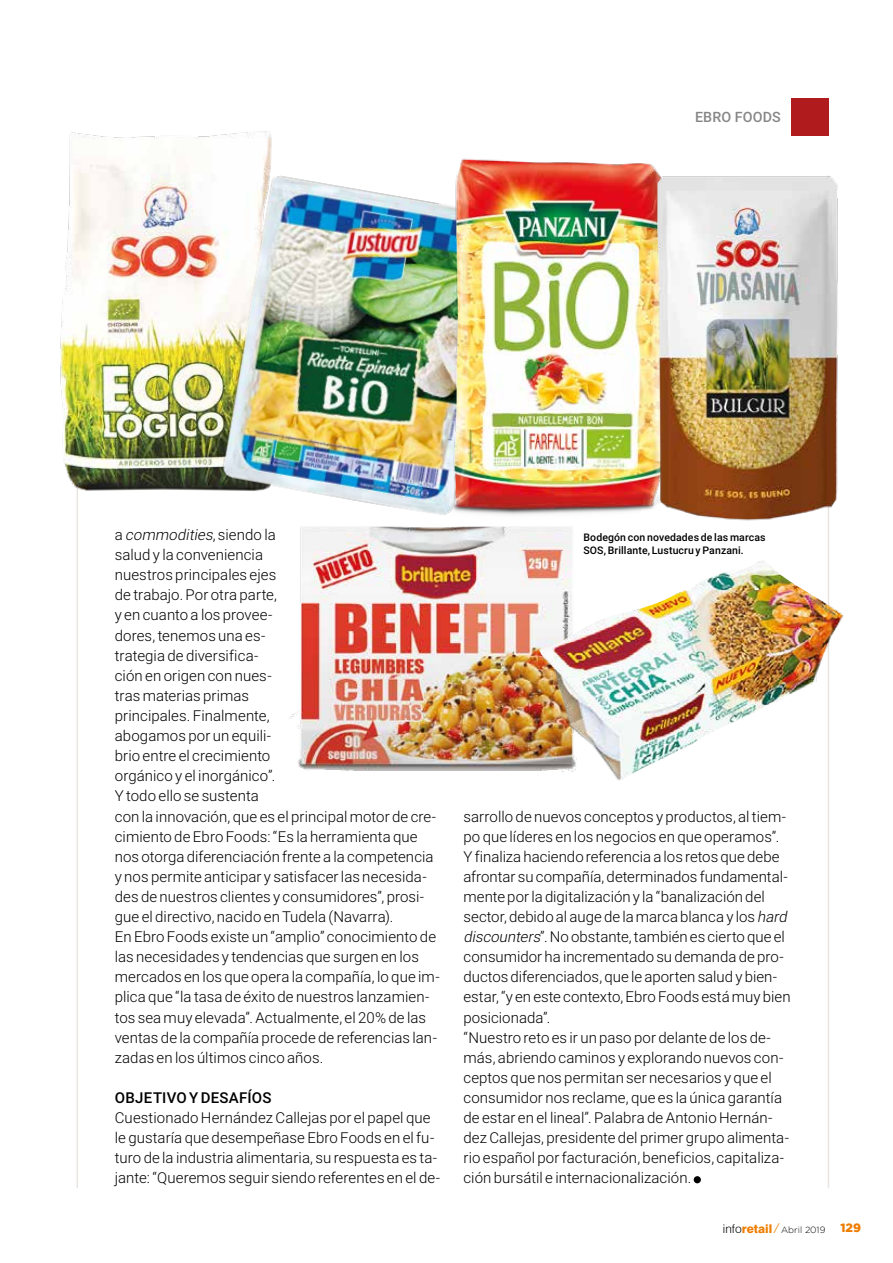
<style>
.page{position:relative;width:893px;height:1263px;background:#fff}
.page>*{position:absolute;margin:0;border:0;box-sizing:border-box;transform-origin:0 0}
.t1{font:300 15px/20.1px "Roboto";letter-spacing:.005em;color:#000}
.t2{font:500 15px "Roboto";letter-spacing:.02em;color:#000}
.t3{font:500 14.25px "Roboto";letter-spacing:.01em;color:#878787}
.t4{font:900 12px "Gotham";color:#ef7d00}
.t5{font:500 10.5px/12.6px "Roboto";letter-spacing:.01em;color:#000}
.t6{font:300 9px "Gotham";color:#000}
.s1{font-style:italic}
.s2{font-family:"Swiss 721 BT";font-size:12px}
.s3{font-family:"Swiss 721 BT";font-weight:800;font-size:12px;color:#ef7d00}
.s4{font-family:"News";font-weight:400;font-size:12px;color:#ef7d00}
</style>
<div class="page">
<hr style="left:77px;top:178px;width:1px;height:1010px;background:#e9e6e2">
<hr style="left:828px;top:176px;width:1px;height:1012px;background:#e9e6e2">
<img style="left:60px;top:131px;width:212px;height:375px">
<img style="left:182px;top:138px;width:252px;height:368px">
<img style="left:434px;top:158px;width:185px;height:342px">
<img style="left:619px;top:163px;width:219px;height:358px">
<div style="left:791px;top:98px;width:38px;height:38px;background:#b01c1e"></div>
<div style="left:694px;top:1176px;width:7px;height:7px;background:#000;border-radius:50%"></div>
<img style="left:280px;top:500px;width:353px;height:271px">
<img style="left:539px;top:560px;width:305px;height:221px">
<p class="t3" style="left:695px;top:107px;width:87px">EBRO FOODS</p>
<p class="t1" style="left:115px;top:524px;width:326px">a <span class="s1">commodities</span>, s i e n d o l a<br>salud y la conveniencia<br>nuestros principales ejes<br>de trabajo. Por otra parte,<br>y en cuanto a los provee-<br>dores, tenemos una es-<br>trategia de diversifica-<br>ción en origen con nues-<br>tras materias primas<br>principales. Finalmente,<br>abogamos por un equili-<br>brio entre el crecimiento<br>orgánico y el inorgánico”.<br>Y todo ello se sustenta<br>con la innovación, que es el principal motor de cre&shy;cimiento de Ebro Foods: “Es la herramienta que nos otorga diferenciación frente a la competencia y nos permite anticipar y satisfacer las necesida&shy;des de nuestros clientes y consumidores”, prosi&shy;gue el directivo, nacido en Tudela (Navarra).<br>En Ebro Foods existe un “amplio” conocimiento de las necesidades y tendencias que surgen en los mercados en los que opera la compañía, lo que im&shy;plica que “la tasa de éxito de nuestros lanzamien&shy;tos sea muy elevada”. Actualmente, el 20% de las ventas de la compañía procede de referencias lan&shy;zadas en los últimos cinco años.</p>
<p class="t2" style="left:115px;top:1087px;width:158px">OBJETIVO Y DESAFÍOS</p>
<p class="t1" style="left:115px;top:1107px;width:327px">Cuestionado Hernández Callejas por el papel que le gustaría que desempeñase Ebro Foods en el fu&shy;turo de la industria alimentaria, su respuesta es ta&shy;jante: “Queremos seguir siendo referentes en el de-</p>
<p class="t5" style="left:583px;top:530px;width:184px">Bodegón con novedades de las marcas<br>SOS, Brillante, Lustucru y Panzani.</p>
<p class="t1" style="left:463px;top:805px;width:329px">sarrollo de nuevos conceptos y productos, al tiem&shy;po que líderes en los negocios en que operamos”.<br>Y finaliza haciendo referencia a los retos que debe afrontar su compañía, determinados fundamental&shy;mente por la digitalización y la “banalización del sector, debido al auge de la marca blanca y los <span class="s1">hard discounters</span>”. No obstante, también es cierto que el consumidor ha incrementado su demanda de pro&shy;ductos diferenciados, que le aporten salud y bien&shy;estar, “y en este contexto, Ebro Foods está muy bien posicionada”.<br>“Nuestro reto es ir un paso por delante de los de&shy;más, abriendo caminos y explorando nuevos con&shy;ceptos que nos permitan ser necesarios y que el consumidor nos reclame, que es la única garantía de estar en el lineal”. Palabra de Antonio Hernán&shy;dez Callejas, presidente del primer grupo alimenta&shy;rio español por facturación, beneficios, capitaliza&shy;ción bursátil e internacionalización.</p>
<p class="t6" style="left:723px;top:1225px;width:104px"><span class="s2">info</span><span class="s3">retail</span><span class="s4">/</span>Abril 2019</p>
<p class="t4" style="left:840px;top:1221px;width:22px">129</p>
</div>
